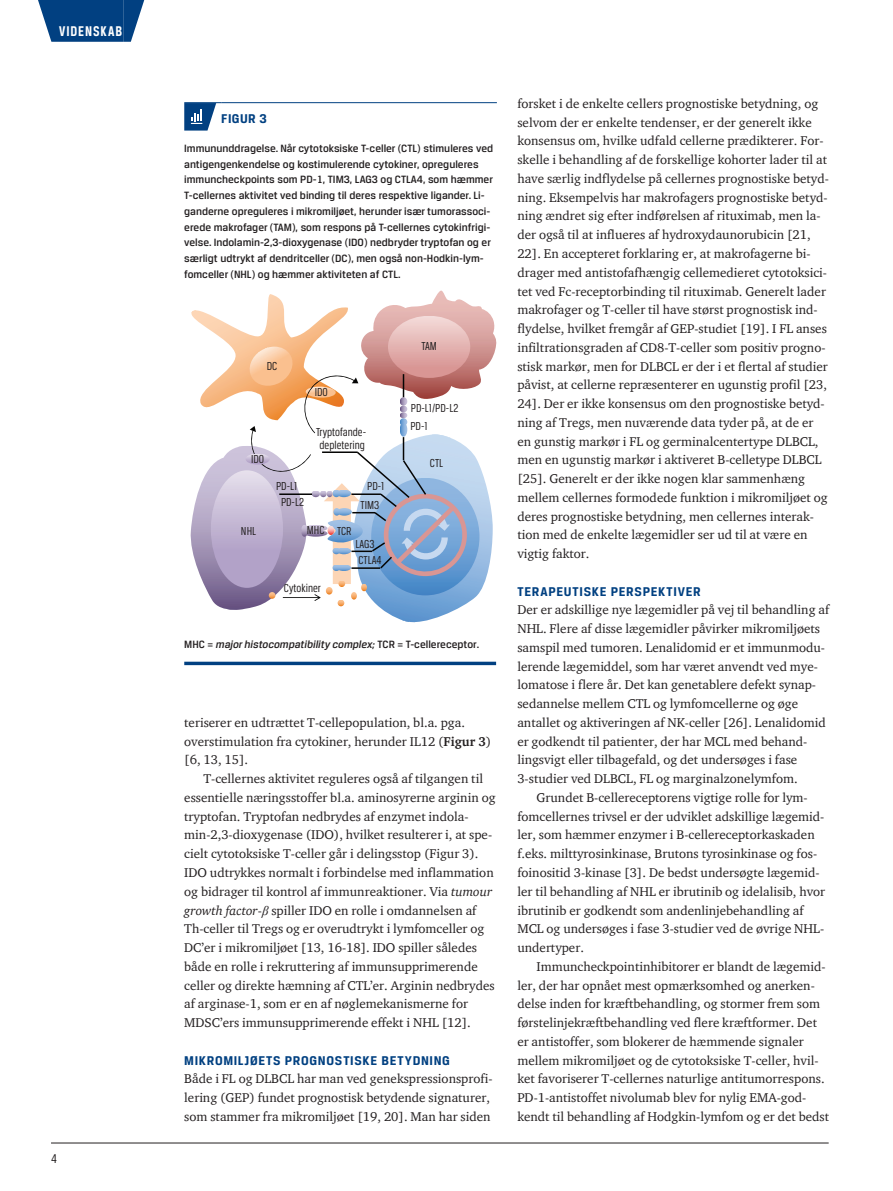
<style>
.page{position:relative;width:893px;height:1191px;background:#fff}
.page>*{position:absolute;margin:0;border:0;box-sizing:border-box;transform-origin:0 0}
.t1{font:700 15px "Breuer Condensed";letter-spacing:.065em;color:#fff}
.t2{font:700 13.5px "Breuer Text";letter-spacing:.05em;color:#014081}
.t3{font:13.5px "Breuer Condensed";color:#231f20}
.t4{font:13.05px/18.8px "ITC Charter Com";color:#231f20}
.t5{font:12.3px/15.6px "Breuer Condensed";color:#231f20;text-align:center}
.t6{font:500 11.25px/15.8px "Breuer Text";color:#231f20}
.t7{font:italic 500 11.25px "Breuer Text";color:#231f20}
.s1{font-style:normal}
.s2{font-weight:700}
.s3{font-style:italic}
.s4{font-family:"Times New Roman";font-style:italic}
</style>
<div class="page">
<hr style="left:51px;top:1142px;width:778px;height:1px;background:#231f20">
<div style="left:59px;top:0;width:64px;height:42px;background:#014081"></div>
<svg style="left:38px;top:0;width:21px;height:42px"></svg>
<svg style="left:123px;top:0;width:21px;height:42px"></svg>
<hr style="left:184px;top:102px;width:37px;height:1px;background:#014081">
<hr style="left:221px;top:102px;width:276px;height:1px;background:#014081">
<svg style="left:184px;top:103px;width:32px;height:28px"></svg>
<svg style="left:190px;top:290px;width:307px;height:333px"></svg>
<svg style="left:184px;top:661px;width:312px;height:4px"></svg>
<p class="t1" style="left:59px;top:23px;width:65px">VIDENSKAB</p>
<p class="t3" style="left:51px;top:1150px;width:7px">4</p>
<p class="t2" style="left:221px;top:111px;width:15px">Figur</p>
<p class="t2" style="left:260px;top:111px;width:9px">3</p>
<p class="t6" style="left:184px;top:140px;width:310px">Immununddragelse. Når cytotoksiske T-celler (CTL) stimuleres ved antigengenkendelse og kostimulerende cytokiner, opreguleres immuncheckpoints som PD-1, TIM3, LAG3 og CTLA4, som hæmmer T-cellernes aktivitet ved binding til deres respektive ligander. Li&shy;ganderne opreguleres i mikromiljøet, herunder især tumorassoci&shy;erede makrofager (TAM), som respons på T-cellernes cytokinfrigi&shy;velse. Indolamin-2,3-dioxygenase (IDO) nedbryder tryptofan og er særligt udtrykt af dendritceller (DC), men også non-Hodkin-lym&shy;fomceller (NHL) og hæmmer aktiviteten af CTL.</p>
<p class="t5" style="left:267px;top:358px;width:12px">DC</p>
<p class="t5" style="left:251px;top:451px;width:15px">IDO</p>
<p class="t5" style="left:315px;top:384px;width:15px">IDO</p>
<p class="t5" style="left:316px;top:424px;width:52px;line-height:13.5px;text-align:left">Tryptofande&shy;depletering</p>
<p class="t5" style="left:241px;top:523px;width:17px">NHL</p>
<p class="t5" style="left:276px;top:478px;width:29px">PD-L1<br>PD-L2</p>
<p class="t5" style="left:361px;top:477px;width:25px;line-height:18.5px">PD-1<br>TIM3</p>
<p class="t5" style="left:355px;top:535px;width:28px;line-height:16.4px;text-align:left">LAG3<br>CTLA4</p>
<p class="t5" style="left:307px;top:522px;width:46px">MHC TCR</p>
<p class="t5" style="left:284px;top:580px;width:39px">Cytokiner</p>
<p class="t5" style="left:421px;top:338px;width:17px">TAM</p>
<p class="t5" style="left:411px;top:400px;width:49px">PD-L1/PD-L2</p>
<p class="t5" style="left:410px;top:417px;width:19px">PD-1</p>
<p class="t5" style="left:430px;top:455px;width:15px">CTL</p>
<p class="t7" style="left:184px;top:638px;width:296px"><span class="s1">MHC =</span> major histocompatibility complex; <span class="s1">TCR = T-cellereceptor.</span></p>
<p class="t4" style="left:184px;top:713px;width:309px">teriserer en udtrættet T-cellepopulation, bl.a. pga. overstimulation fra cytokiner, herunder IL12 (<span class="s2">Figur 3</span>) [6, 13, 15].</p>
<p class="t4" style="left:184px;top:769px;width:313px;text-indent:19px">T-cellernes aktivitet reguleres også af tilgangen til essentielle næringsstoffer bl.a. aminosyrerne arginin og tryptofan. Tryptofan nedbrydes af enzymet indola&shy;min-2,3-dioxygenase (IDO), hvilket resulterer i, at spe&shy;cielt cytotoksiske T-celler går i delingsstop (Figur 3).<br>IDO udtrykkes normalt i forbindelse med inflammation og bidrager til kontrol af immunreaktioner. Via <span class="s3">tumour growth factor</span>-<span class="s4">β</span> spiller IDO en rolle i omdannelsen af Th-celler til Tregs og er overudtrykt i lymfomceller og DC’er i mikromiljøet [13, 16-18]. IDO spiller således både en rolle i rekruttering af immunsupprimerende celler og direkte hæmning af CTL’er. Arginin nedbrydes af arginase-1, som er en af nøglemekanismerne for MDSC’ers immunsupprimerende effekt i NHL [12].</p>
<p class="t2" style="left:184px;top:1052px;width:267px">MIKROMILJØETS PROGNOSTISKE BETYDNING</p>
<p class="t4" style="left:184px;top:1069px;width:310px">Både i FL og DLBCL har man ved genekspressionsprofi&shy;lering (GEP) fundet prognostisk betydende signaturer, som stammer fra mikromiljøet [19, 20]. Man har siden</p>
<p class="t4" style="left:517px;top:94px;width:313px">forsket i de enkelte cellers prognostiske betydning, og selvom der er enkelte tendenser, er der generelt ikke konsensus om, hvilke udfald cellerne prædikterer. For&shy;skelle i behandling af de forskellige kohorter lader til at have særlig indflydelse på cellernes prognostiske betyd&shy;ning. Eksempelvis har makrofagers prognostiske betyd&shy;ning ændret sig efter indførelsen af rituximab, men la&shy;der også til at influeres af hydroxydaunorubicin [21, 22]. En accepteret forklaring er, at makrofagerne bi&shy;drager med antistofafhængig cellemedieret cytotoksici&shy;tet ved Fc-receptorbinding til rituximab. Generelt lader makrofager og T-celler til have størst prognostisk ind&shy;flydelse, hvilket fremgår af GEP-studiet [19]. I FL anses infiltrationsgraden af CD8-T-celler som positiv progno&shy;stisk markør, men for DLBCL er der i et flertal af studier påvist, at cellerne repræsenterer en ugunstig profil [23, 24]. Der er ikke konsensus om den prognostiske betyd&shy;ning af Tregs, men nuværende data tyder på, at de er en gunstig markør i FL og germinalcentertype DLBCL, men en ugunstig markør i aktiveret B-celletype DLBCL [25]. Generelt er der ikke nogen klar sammenhæng mellem cellernes formodede funktion i mikromiljøet og deres prognostiske betydning, men cellernes interak&shy;tion med de enkelte lægemidler ser ud til at være en vigtig faktor.</p>
<p class="t2" style="left:517px;top:583px;width:185px">TERAPEUTISKE PERSPEKTIVER</p>
<p class="t4" style="left:517px;top:600px;width:313px">Der er adskillige nye lægemidler på vej til behandling af</p>
<p class="t4" style="left:517px;top:619px;width:304px">NHL. Flere af disse lægemidler påvirker mikromiljøets</p>
<p class="t4" style="left:517px;top:638px;width:309px">samspil med tumoren. Lenalidomid er et immunmodu-</p>
<p class="t4" style="left:517px;top:656px;width:301px">lerende lægemiddel, som har været anvendt ved mye-</p>
<p class="t4" style="left:517px;top:675px;width:299px">lomatose i flere år. Det kan genetablere defekt synap-</p>
<p class="t4" style="left:517px;top:694px;width:282px">sedannelse mellem CTL og lymfomcellerne og øge</p>
<p class="t4" style="left:517px;top:713px;width:310px">antallet og aktiveringen af NK-celler [26]. Lenalidomid</p>
<p class="t4" style="left:517px;top:731px;width:291px">er godkendt til patienter, der har MCL med behand-</p>
<p class="t4" style="left:517px;top:750px;width:281px">lingsvigt eller tilbagefald, og det undersøges i fase</p>
<p class="t4" style="left:517px;top:769px;width:282px">3-studier ved DLBCL, FL og marginalzonelymfom.</p>
<p class="t4" style="left:536px;top:788px;width:273px">Grundet B-cellereceptorens vigtige rolle for lym-</p>
<p class="t4" style="left:517px;top:806px;width:309px">fomcellernes trivsel er der udviklet adskillige lægemid-</p>
<p class="t4" style="left:517px;top:825px;width:299px">ler, som hæmmer enzymer i B-cellereceptorkaskaden</p>
<p class="t4" style="left:517px;top:844px;width:301px">f.eks. milttyrosinkinase, Brutons tyrosinkinase og fos-</p>
<p class="t4" style="left:517px;top:863px;width:304px">foinositid 3-kinase [3]. De bedst undersøgte lægemid-</p>
<p class="t4" style="left:517px;top:881px;width:309px">ler til behandling af NHL er ibrutinib og idelalisib, hvor</p>
<p class="t4" style="left:517px;top:900px;width:288px">ibrutinib er godkendt som andenlinjebehandling af</p>
<p class="t4" style="left:517px;top:919px;width:308px">MCL og undersøges i fase 3-studier ved de øvrige NHL-</p>
<p class="t4" style="left:517px;top:938px;width:68px">undertyper.</p>
<p class="t4" style="left:536px;top:956px;width:291px">Immuncheckpointinhibitorer er blandt de lægemid-</p>
<p class="t4" style="left:517px;top:975px;width:299px">ler, der har opnået mest opmærksomhed og anerken-</p>
<p class="t4" style="left:517px;top:994px;width:304px">delse inden for kræftbehandling, og stormer frem som</p>
<p class="t4" style="left:517px;top:1013px;width:301px">førstelinjekræftbehandling ved flere kræftformer. Det</p>
<p class="t4" style="left:517px;top:1031px;width:288px">er antistoffer, som blokerer de hæmmende signaler</p>
<p class="t4" style="left:517px;top:1050px;width:303px">mellem mikromiljøet og de cytotoksiske T-celler, hvil-</p>
<p class="t4" style="left:517px;top:1069px;width:309px">ket favoriserer T-cellernes naturlige antitumorrespons.</p>
<p class="t4" style="left:517px;top:1088px;width:289px">PD-1-antistoffet nivolumab blev for nylig EMA-god-</p>
<p class="t4" style="left:517px;top:1106px;width:313px">kendt til behandling af Hodgkin-lymfom og er det bedst</p>
</div>
